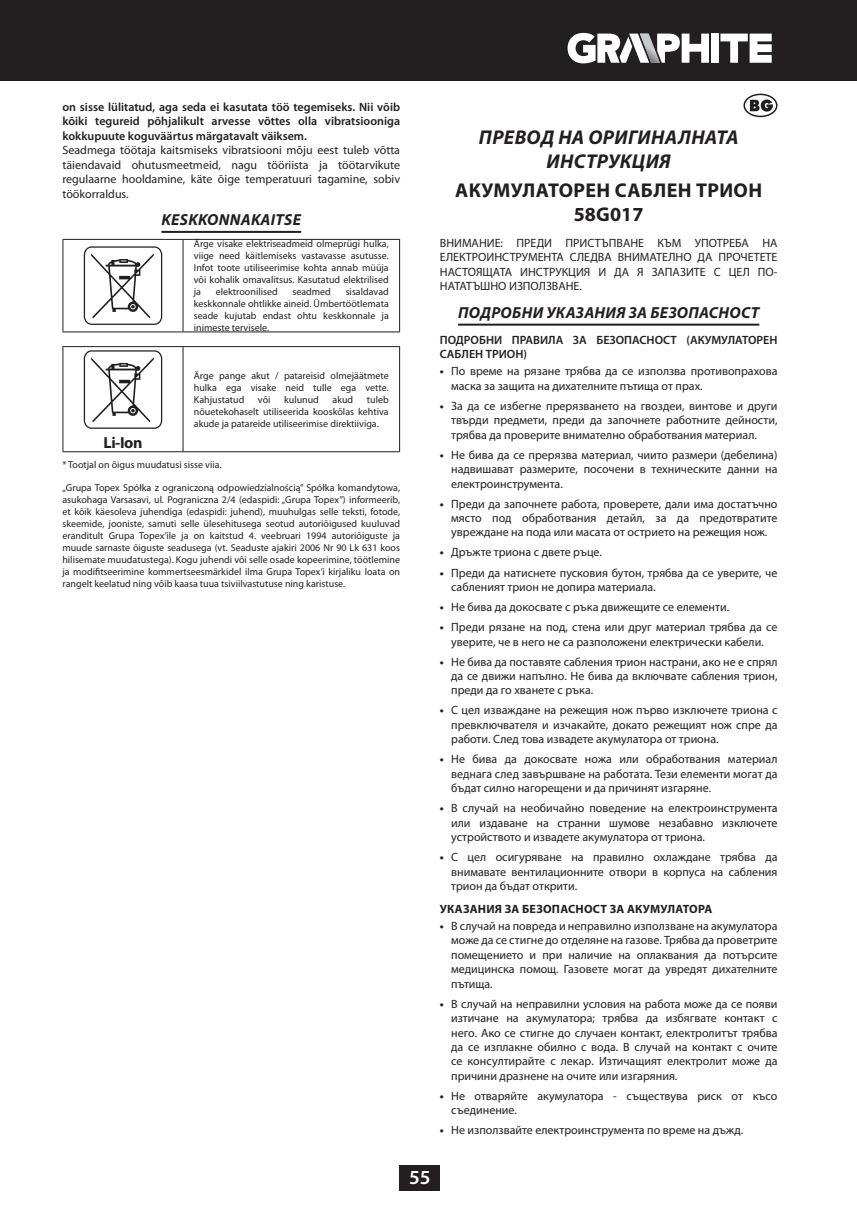
<style>
.page{position:relative;width:857px;height:1225px;background:#fff}
.page>*{position:absolute;margin:0;border:0;box-sizing:border-box;transform-origin:0 0}
.t1{font:italic 700 20px/24px "Myriad Pro";letter-spacing:.02em;color:#231f20;text-align:center}
.t2{font:700 20px/24px "Myriad Pro";letter-spacing:.02em;color:#231f20;text-align:center}
.t3{font:600 20px "Myriad Pro";color:#fff}
.t4{font:italic 700 16px "Myriad Pro";letter-spacing:.02em;color:#231f20}
.t5{font:700 16px "Myriad Pro";color:#231f20}
.t6{font:12px/14.4px "Myriad Pro";color:#231f20;text-align:justify}
.t7{font:600 12px/14.4px "Myriad Pro";color:#231f20;text-align:justify}
.t8{font:700 12px "Myriad Pro";letter-spacing:.02em;color:#231f20}
.t9{font:10px/12px "Myriad Pro";color:#231f20;text-align:justify}
.s1{font-weight:700}
</style>
<div class="page">
<div style="left:399px;top:1165px;width:41px;height:26px;background:#231f20"></div>
<div style="left:0;top:0;width:856px;height:81px;background:#231f20"></div>
<svg style="left:720px;top:34px;width:51px;height:29px"></svg>
<div style="left:710px;top:34px;width:8px;height:29px;background:#fff"></div>
<svg style="left:567px;top:33px;width:141px;height:30px"></svg>
<hr style="left:161px;top:231px;width:140px;height:2px;background:#231f20">
<hr style="left:62px;top:239px;width:338px;height:1px;background:#231f20">
<hr style="left:62px;top:331px;width:338px;height:1px;background:#231f20">
<hr style="left:62px;top:240px;width:1px;height:91px;background:#231f20">
<hr style="left:182px;top:240px;width:1px;height:91px;background:#231f20">
<hr style="left:399px;top:240px;width:1px;height:91px;background:#231f20">
<div style="left:84px;top:246px;width:78px;height:79px;border:1px solid #231f20;border-radius:7px"></div>
<svg style="left:91px;top:253px;width:63px;height:65px"></svg>
<hr style="left:62px;top:346px;width:338px;height:1px;background:#231f20">
<hr style="left:62px;top:451px;width:338px;height:1px;background:#231f20">
<hr style="left:62px;top:347px;width:1px;height:104px;background:#231f20">
<hr style="left:182px;top:347px;width:1px;height:104px;background:#231f20">
<hr style="left:399px;top:347px;width:1px;height:104px;background:#231f20">
<div style="left:84px;top:350px;width:78px;height:79px;border:1px solid #231f20;border-radius:7px"></div>
<svg style="left:91px;top:357px;width:63px;height:65px"></svg>
<hr style="left:458px;top:324px;width:300px;height:2px;background:#231f20">
<svg style="left:743px;top:94px;width:33px;height:22px"></svg>
<div style="left:743px;top:94px;width:34px;height:23px;border:2px solid #231f20;border-radius:50%"></div>
<svg style="left:749px;top:99px;width:23px;height:13px"></svg>
<p class="t7" style="left:62px;top:101px;width:339px">on sisse lülitatud, aga seda ei kasutata töö tegemiseks. Nii võib kõiki tegureid põhjalikult arvesse võttes olla vibratsiooniga kokkupuute koguväärtus märgatavalt väiksem.</p>
<p class="t6" style="left:62px;top:144px;width:339px">Seadmega töötaja kaitsmiseks vibratsiooni mõju eest tuleb võtta täiendavaid ohutusmeetmeid, nagu tööriista ja töötarvikute regulaarne hooldamine, käte õige temperatuuri tagamine, sobiv töökorraldus.</p>
<h2 class="t4" style="left:161px;top:214px;width:141px">KESKKONNAKAITSE</h2>
<p class="t9" style="left:194px;top:239px;width:196px">Ärge visake elektriseadmeid olmeprügi hulka, viige need käitlemiseks vastavasse asutusse.<br>Infot toote utiliseerimise kohta annab müüja või kohalik omavalitsus. Kasutatud elektrilised ja</p>
<p class="t9" style="left:194px;top:287px;width:196px;text-indent:152px">sisaldavad keskkonnale ohtlikke aineid. Ümbertöötlemata seade kujutab endast ohtu keskkonnale ja inimeste tervisele.</p>
<p class="t9" style="left:216px;top:287px;width:63px">elektroonilised</p>
<p class="t9" style="left:292px;top:287px;width:40px">seadmed</p>
<p class="t9" style="left:194px;top:370px;width:196px">Ärge pange akut / patareisid olmejäätmete hulka ega visake neid tulle ega vette.<br>Kahjustatud</p>
<p class="t9" style="left:194px;top:394px;width:196px;text-indent:173px">tuleb nõuetekohaselt utiliseerida kooskõlas kehtiva akude ja patareide utiliseerimise direktiiviga.</p>
<p class="t9" style="left:62px;top:459px;width:161px">* Tootjal on õigus muudatusi sisse viia.</p>
<p class="t9" style="left:62px;top:482px;width:339px">„Grupa Topex Spółka z ograniczoną odpowiedzialnością” Spółka komandytowa, asukohaga Varsasavi, ul. Pograniczna 2/4 (edaspidi: „Grupa Topex”) informeerib, et kõik käesoleva juhendiga (edaspidi: juhend), muuhulgas selle teksti, fotode, skeemide, jooniste, samuti selle ülesehitusega seotud autoriõigused kuuluvad eranditult Grupa Topex’ile ja on kaitstud 4. veebruari 1994 autoriõiguste ja muude sarnaste õiguste seadusega (vt. Seaduste ajakiri 2006 Nr 90 Lk 631 koos hilisemate muudatustega). Kogu juhendi või selle osade kopeerimine, töötlemine ja modifitseerimine kommertseesmärkidel ilma Grupa Topex’i kirjaliku loata on rangelt keelatud ning võib kaasa tuua tsiviilvastutuse ning karistuse.</p>
<p class="t9" style="left:258px;top:394px;width:14px">või</p>
<p class="t9" style="left:284px;top:394px;width:36px">kulunud</p>
<p class="t9" style="left:332px;top:394px;width:22px">akud</p>
<h2 class="t5" style="left:103px;top:436px;width:40px">Li-Ion</h2>
<h1 class="t1" style="left:478px;top:127px;width:261px">ПРЕВОД НА ОРИГИНАЛНАТА<br>ИНСТРУКЦИЯ</h1>
<h1 class="t2" style="left:455px;top:180px;width:308px">АКУМУЛАТОРЕН САБЛЕН ТРИОН<br>58G017</h1>
<p class="t6" style="left:439px;top:236px;width:339px">ВНИМАНИЕ: ПРЕДИ ПРИСТЪПВАНЕ КЪМ УПОТРЕБА НА ЕЛЕКТРОИНСТРУМЕНТА СЛЕДВА ВНИМАТЕЛНО ДА ПРОЧЕТЕТЕ НАСТОЯЩАТА ИНСТРУКЦИЯ И ДА Я ЗАПАЗИТЕ С ЦЕЛ ПО-НАТАТЪШНО ИЗПОЛЗВАНЕ.</p>
<h2 class="t4" style="left:458px;top:307px;width:302px">ПОДРОБНИ УКАЗАНИЯ ЗА БЕЗОПАСНОСТ</h2>
<p class="t7" style="left:439px;top:333px;width:339px">ПОДРОБНИ ПРАВИЛА ЗА БЕЗОПАСНОСТ (АКУМУЛАТОРЕН<br>САБЛЕН ТРИОН)</p>
<p class="t6" style="left:451px;top:365px;width:327px;text-indent:-11px"><span class="s1">•</span> По време на рязане трябва да се използва противопрахова маска за защита на дихателните пътища от прах.</p>
<p class="t6" style="left:451px;top:399px;width:328px;text-indent:-11px"><span class="s1">•</span> За да се избегне прерязването на гвоздеи, винтове и други твърди предмети, преди да започнете работните дейности, трябва да проверите внимателно обработвания материал.</p>
<p class="t6" style="left:451px;top:448px;width:328px;text-indent:-11px"><span class="s1">•</span> Не бива да се прерязва материал, чиито размери (дебелина) надвишават размерите, посочени в техническите данни на електроинструмента.</p>
<p class="t6" style="left:451px;top:497px;width:328px;text-indent:-11px"><span class="s1">•</span> Преди да започнете работа, проверете, дали има достатъчно място под обработвания детайл, за да предотвратите увреждане на пода или масата от острието на режещия нож.</p>
<p class="t6" style="left:439px;top:546px;width:164px"><span class="s1">•</span> Дръжте триона с двете ръце.</p>
<p class="t6" style="left:451px;top:566px;width:327px;text-indent:-11px"><span class="s1">•</span> Преди да натиснете пусковия бутон, трябва да се уверите, че сабленият трион не допира материала.</p>
<p class="t6" style="left:439px;top:600px;width:291px"><span class="s1">•</span> Не бива да докосвате с ръка движещите се елементи.</p>
<p class="t6" style="left:439px;top:620px;width:339px;text-align:center"><span class="s1">•</span> Преди рязане на под, стена или друг материал трябва да се уверите, че в него не са разположени електрически кабели.</p>
<p class="t6" style="left:451px;top:655px;width:327px;text-indent:-11px"><span class="s1">•</span> Не бива да поставяте сабления трион настрани, ако не е спрял да се движи напълно. Не бива да включвате сабления трион, преди да го хванете с ръка.</p>
<p class="t6" style="left:451px;top:704px;width:328px;text-indent:-11px"><span class="s1">•</span> С цел изваждане на режещия нож първо изключете триона с превключвателя и изчакайте, докато режещият нож спре да работи. След това извадете акумулатора от триона.</p>
<p class="t6" style="left:451px;top:753px;width:327px;text-indent:-11px"><span class="s1">•</span> Не бива да докосвате ножа или обработвания материал веднага след завършване на работата. Тези елементи могат да бъдат силно нагорещени и да причинят изгаряне.</p>
<p class="t6" style="left:451px;top:801px;width:328px;text-indent:-11px"><span class="s1">•</span> В случай на необичайно поведение на електроинструмента или издаване на странни шумове незабавно изключете устройството и извадете акумулатора от триона.</p>
<p class="t6" style="left:451px;top:850px;width:327px;text-indent:-11px"><span class="s1">•</span> С цел осигуряване на правилно охлаждане трябва да внимавате вентилационните отвори в корпуса на сабления трион да бъдат открити.</p>
<p class="t8" style="left:439px;top:904px;width:274px">УКАЗАНИЯ ЗА БЕЗОПАСНОСТ ЗА АКУМУЛАТОРА</p>
<p class="t6" style="left:451px;top:919px;width:328px;text-indent:-11px"><span class="s1">•</span> В случай на повреда и неправилно използване на акумулатора може да се стигне до отделяне на газове. Трябва да проветрите помещението и при наличие на оплаквания да потърсите медицинска помощ. Газовете могат да увредят дихателните пътища.</p>
<p class="t6" style="left:451px;top:997px;width:328px;text-indent:-11px"><span class="s1">•</span> В случай на неправилни условия на работа може да се появи изтичане на акумулатора; трябва да избягвате контакт с него. Ако се стигне до случаен контакт, електролитът трябва да се изплакне обилно с вода. В случай на контакт с очите се консултирайте с лекар. Изтичащият електролит може да причини дразнене на очите или изгаряния.</p>
<p class="t6" style="left:451px;top:1089px;width:327px;text-indent:-11px"><span class="s1">•</span> Не отваряйте акумулатора - съществува риск от късо съединение.</p>
<p class="t6" style="left:439px;top:1123px;width:305px"><span class="s1">•</span> Не използвайте електроинструмента по време на дъжд.</p>
<h1 class="t3" style="left:409px;top:1170px;width:23px">55</h1>
</div>
